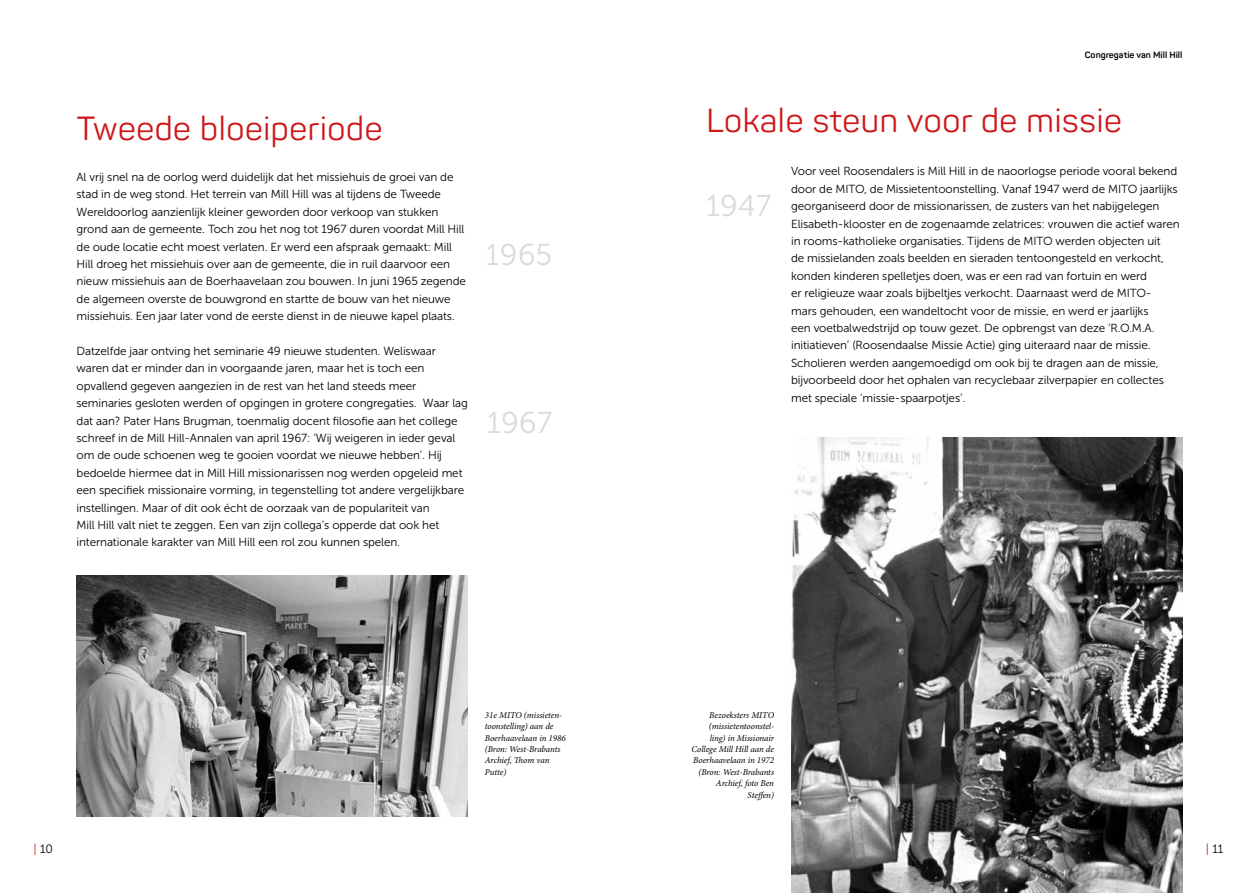
<style>
.page{position:relative;width:1259px;height:893px;background:#fff}
.page>*{position:absolute;margin:0;border:0;box-sizing:border-box;transform-origin:0 0}
.t1{font:33px "Panton";color:#cd1719}
.t2{font:30px "Museo Sans 300";color:#dadada}
.t3{font:12px "Museo Sans 300";color:#000}
.t4{font:11.7px/17.4px "Museo Sans 300";letter-spacing:-.01em;color:#000}
.t5{font:italic 9px/11.4px "Minion Pro";letter-spacing:-.01em;color:#000;text-align:right}
.t6{font:700 9px "Panton";color:#000}
.s1{color:#cd1719}
</style>
<div class="page">
<img style="left:77px;top:576px;width:390px;height:240px">
<img style="left:791px;top:438px;width:391px;height:455px">
<p class="t6" style="left:1084px;top:49px;width:99px">Congregatie van Mill Hill</p>
<h1 class="t1" style="left:77px;top:108px;width:308px">Tweede bloeiperiode</h1>
<h1 class="t1" style="left:706px;top:101px;width:417px">Lokale steun voor de missie</h1>
<p class="t4" style="left:77px;top:168px;width:391px">Al vrij snel na de oorlog werd duidelijk dat het missiehuis de groei van de stad in de weg stond. Het terrein van Mill Hill was al tijdens de Tweede Wereldoorlog aanzienlijk kleiner geworden door verkoop van stukken grond aan de gemeente. Toch zou het nog tot 1967 duren voordat Mill Hill de oude locatie echt moest verlaten. Er werd een afspraak gemaakt: Mill Hill droeg het missiehuis over aan de gemeente, die in ruil daarvoor een nieuw missiehuis aan de Boerhaavelaan zou bouwen. In juni 1965 zegende de algemeen overste de bouwgrond en startte de bouw van het nieuwe missiehuis. Een jaar later vond de eerste dienst in de nieuwe kapel plaats.</p>
<p class="t4" style="left:77px;top:342px;width:393px">Datzelfde jaar ontving het seminarie 49 nieuwe studenten. Weliswaar waren dat er minder dan in voorgaande jaren, maar het is toch een opvallend gegeven aangezien in de rest van het land steeds meer seminaries gesloten werden of opgingen in grotere congregaties. Waar lag dat aan? Pater Hans Brugman, toenmalig docent filosofie aan het college schreef in de Mill Hill-Annalen van april 1967: ‘Wij weigeren in ieder geval om de oude schoenen weg te gooien voordat we nieuwe hebben’. Hij bedoelde hiermee dat in Mill Hill missionarissen nog werden opgeleid met een specifiek missionaire vorming, in tegenstelling tot andere vergelijkbare instellingen. Maar of dit ook écht de oorzaak van de populariteit van<br>Mill Hill valt niet te zeggen. Een van zijn collega’s opperde dat ook het internationale karakter van Mill Hill een rol zou kunnen spelen.</p>
<p class="t4" style="left:791px;top:163px;width:390px">Voor veel Roosendalers is Mill Hill in de naoorlogse periode vooral bekend door de MITO, de Missietentoonstelling. Vanaf 1947 werd de MITO jaarlijks georganiseerd door de missionarissen, de zusters van het nabijgelegen Elisabeth-klooster en de zogenaamde zelatrices: vrouwen die actief waren in rooms-katholieke organisaties. Tijdens de MITO werden objecten uit<br>de missielanden zoals beelden en sieraden tentoongesteld en verkocht, konden kinderen spelletjes doen, was er een rad van fortuin en werd<br>er religieuze waar zoals bijbeltjes verkocht. Daarnaast werd de MITO&shy;mars gehouden, een wandeltocht voor de missie, en werd er jaarlijks<br>een voetbalwedstrijd op touw gezet. De opbrengst van deze ‘R.O.M.A. initiatieven’ (Roosendaalse Missie Actie) ging uiteraard naar de missie.<br>Scholieren werden aangemoedigd om ook bij te dragen aan de missie, bijvoorbeeld door het ophalen van recyclebaar zilverpapier en collectes met speciale ‘missie-spaarpotjes’.</p>
<h2 class="t2" style="left:706px;top:189px;width:67px">1947</h2>
<h2 class="t2" style="left:486px;top:239px;width:68px">1965</h2>
<h2 class="t2" style="left:487px;top:407px;width:67px">1967</h2>
<p class="t5" style="left:485px;top:709px;width:82px;text-align:left">31e MITO (missieten&shy;toonstelling) aan de<br>Boerhaavelaan in 1986 (Bron: West-Brabants<br>Archief, Thom van<br>Putte)</p>
<p class="t5" style="left:691px;top:709px;width:84px">Bezoeksters MITO (missietentoonstel&shy;ling) in Missionair<br>College Mill Hill aan de<br>Boerhaavelaan in 1972 (Bron: West-Brabants<br>Archief, foto Ben<br>Steffen)</p>
<p class="t3" style="left:34px;top:842px;width:21px"><span class="s1">|</span> 10</p>
<p class="t3" style="left:1205px;top:842px;width:19px"><span class="s1">|</span> 11</p>
</div>
